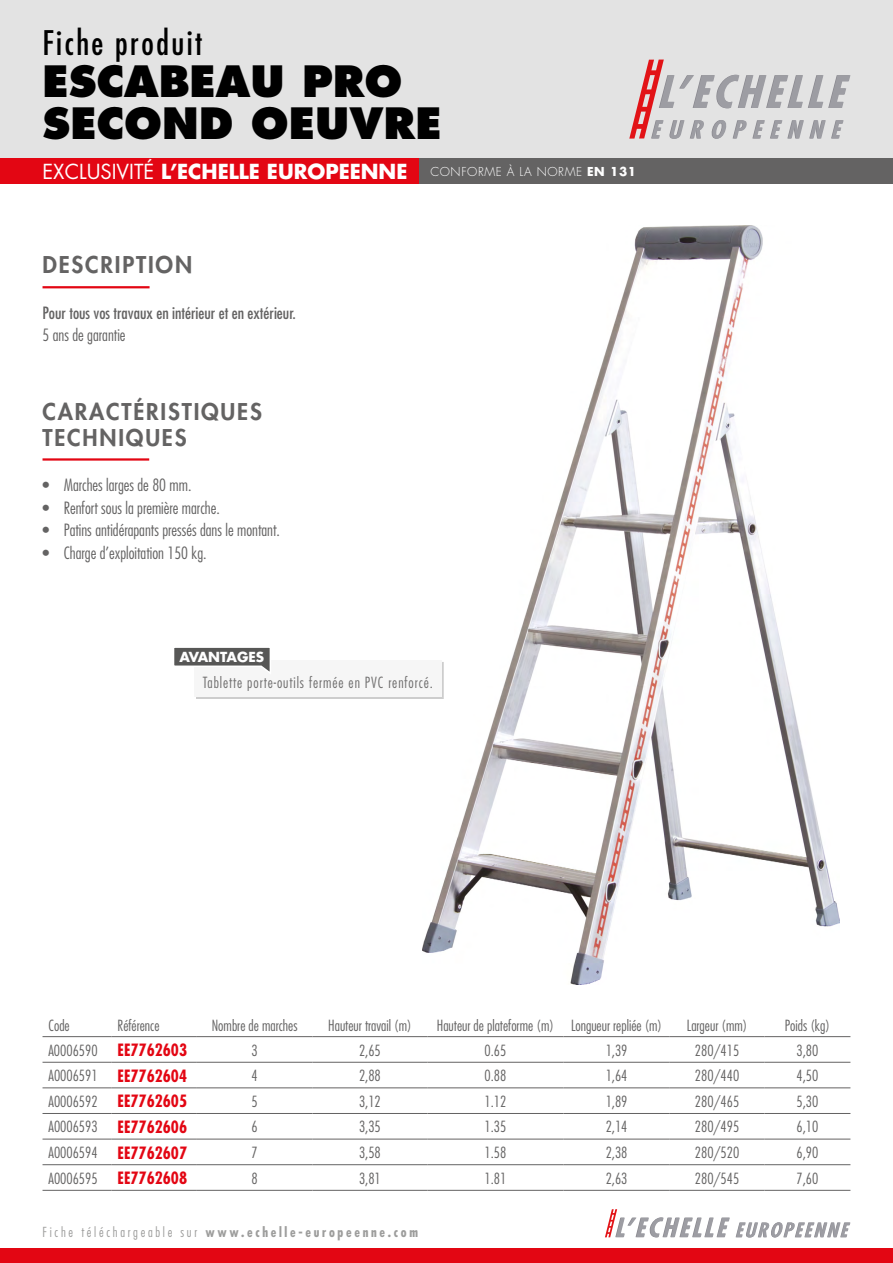
<style>
.page{position:relative;width:893px;height:1263px;background:#fff}
.page>*{position:absolute;margin:0;border:0;box-sizing:border-box;transform-origin:0 0}
.t1{font:800 42px/42px "Futura Std";color:#000}
.t2{font:condensed 33px "Futura Std";letter-spacing:.075em;color:#000}
.t3{font:800 22.5px/25.5px "Futura Std";letter-spacing:.08em;color:#646363}
.t4{font:700 20.1px "Futura Std";color:#fff}
.t5{font:300 condensed 16.5px "Futura Std";color:#646363}
.t6{font:700 condensed 16.5px "Futura Std";color:#e30613}
.t7{font:condensed 16.5px "Futura Std";color:#646363}
.t8{font:300 condensed 15px "Futura Std";color:#646363}
.t9{font:300 condensed 15px "Futura Std";letter-spacing:.06em;color:#706f6f}
.t10{font:700 condensed 13.5px "Futura Std";letter-spacing:.2em;color:#9d9d9c}
.t11{font:300 condensed 13.5px "Futura Std";letter-spacing:.2em;color:#9d9d9c}
.t12{font:700 13.5px "Futura Std";color:#fff}
.t13{font:300 12px "Futura Std";letter-spacing:.05em;color:#fff}
.s1{font-weight:400}
.s2{font-weight:700}
</style>
<div class="page">
<img style="left:422px;top:225px;width:417px;height:759px">
<hr style="left:43px;top:458px;width:106px;height:3px;background:#e30613">
<hr style="left:43px;top:286px;width:107px;height:2px;background:#e30613">
<div style="left:196px;top:662px;width:248px;height:37px;background:#000;opacity:.2"></div>
<div style="left:194px;top:660px;width:248px;height:36px;background:#f6f6f6"></div>
<svg style="left:174px;top:647px;width:96px;height:25px"></svg>
<hr style="left:43px;top:1062px;width:69px;height:1px;background:#646363">
<hr style="left:112px;top:1062px;width:85px;height:1px;background:#646363">
<hr style="left:197px;top:1062px;width:116px;height:1px;background:#646363">
<hr style="left:313px;top:1062px;width:114px;height:1px;background:#646363">
<hr style="left:427px;top:1062px;width:136px;height:1px;background:#646363">
<hr style="left:563px;top:1062px;width:107px;height:1px;background:#646363">
<hr style="left:670px;top:1062px;width:94px;height:1px;background:#646363">
<hr style="left:764px;top:1062px;width:86px;height:1px;background:#646363">
<hr style="left:43px;top:1087px;width:69px;height:1px;background:#646363">
<hr style="left:112px;top:1087px;width:85px;height:1px;background:#646363">
<hr style="left:197px;top:1087px;width:116px;height:1px;background:#646363">
<hr style="left:313px;top:1087px;width:114px;height:1px;background:#646363">
<hr style="left:427px;top:1087px;width:136px;height:1px;background:#646363">
<hr style="left:563px;top:1087px;width:107px;height:1px;background:#646363">
<hr style="left:670px;top:1087px;width:94px;height:1px;background:#646363">
<hr style="left:764px;top:1087px;width:86px;height:1px;background:#646363">
<hr style="left:43px;top:1113px;width:69px;height:1px;background:#646363">
<hr style="left:112px;top:1113px;width:85px;height:1px;background:#646363">
<hr style="left:197px;top:1113px;width:116px;height:1px;background:#646363">
<hr style="left:313px;top:1113px;width:114px;height:1px;background:#646363">
<hr style="left:427px;top:1113px;width:136px;height:1px;background:#646363">
<hr style="left:563px;top:1113px;width:107px;height:1px;background:#646363">
<hr style="left:670px;top:1113px;width:94px;height:1px;background:#646363">
<hr style="left:764px;top:1113px;width:86px;height:1px;background:#646363">
<hr style="left:43px;top:1139px;width:69px;height:1px;background:#646363">
<hr style="left:112px;top:1139px;width:85px;height:1px;background:#646363">
<hr style="left:197px;top:1139px;width:116px;height:1px;background:#646363">
<hr style="left:313px;top:1139px;width:114px;height:1px;background:#646363">
<hr style="left:427px;top:1139px;width:136px;height:1px;background:#646363">
<hr style="left:563px;top:1139px;width:107px;height:1px;background:#646363">
<hr style="left:670px;top:1139px;width:94px;height:1px;background:#646363">
<hr style="left:764px;top:1139px;width:86px;height:1px;background:#646363">
<hr style="left:43px;top:1164px;width:69px;height:1px;background:#646363">
<hr style="left:112px;top:1164px;width:85px;height:1px;background:#646363">
<hr style="left:197px;top:1164px;width:116px;height:1px;background:#646363">
<hr style="left:313px;top:1164px;width:114px;height:1px;background:#646363">
<hr style="left:427px;top:1164px;width:136px;height:1px;background:#646363">
<hr style="left:563px;top:1164px;width:107px;height:1px;background:#646363">
<hr style="left:670px;top:1164px;width:94px;height:1px;background:#646363">
<hr style="left:764px;top:1164px;width:86px;height:1px;background:#646363">
<hr style="left:43px;top:1190px;width:69px;height:1px;background:#646363">
<hr style="left:112px;top:1190px;width:85px;height:1px;background:#646363">
<hr style="left:197px;top:1190px;width:116px;height:1px;background:#646363">
<hr style="left:313px;top:1190px;width:114px;height:1px;background:#646363">
<hr style="left:427px;top:1190px;width:136px;height:1px;background:#646363">
<hr style="left:563px;top:1190px;width:107px;height:1px;background:#646363">
<hr style="left:670px;top:1190px;width:94px;height:1px;background:#646363">
<hr style="left:764px;top:1190px;width:86px;height:1px;background:#646363">
<hr style="left:43px;top:1036px;width:69px;height:1px;background:#646363">
<hr style="left:112px;top:1036px;width:85px;height:1px;background:#646363">
<hr style="left:197px;top:1036px;width:116px;height:1px;background:#646363">
<hr style="left:313px;top:1036px;width:114px;height:1px;background:#646363">
<hr style="left:427px;top:1036px;width:136px;height:1px;background:#646363">
<hr style="left:563px;top:1036px;width:107px;height:1px;background:#646363">
<hr style="left:670px;top:1036px;width:94px;height:1px;background:#646363">
<hr style="left:764px;top:1036px;width:86px;height:1px;background:#646363">
<div style="left:0;top:0;width:893px;height:171px;background:#e3e3e3"></div>
<div style="left:0;top:1249px;width:893px;height:14px;background:#e30613"></div>
<svg style="left:605px;top:1209px;width:245px;height:28px"></svg>
<svg style="left:629px;top:60px;width:221px;height:79px"></svg>
<div style="left:0;top:158px;width:422px;height:26px;background:#e30613"></div>
<div style="left:419px;top:158px;width:474px;height:26px;background:#646363"></div>
<h2 class="t2" style="left:43px;top:23px;width:161px">Fiche produit</h2>
<h1 class="t1" style="left:43px;top:60px;width:400px">ESCABEAU PRO<br>SECOND OEUVRE</h1>
<h3 class="t4" style="left:43px;top:158px;width:366px"><span class="s1">EXCLUSIVITÉ</span> ’L ECHELLE EUROPEENNE</h3>
<p class="t13" style="left:430px;top:164px;width:207px">CONFORME À LA NORME <span class="s2">EN 131</span></p>
<h3 class="t3" style="left:43px;top:252px;width:151px">DESCRIPTION</h3>
<p class="t7" style="left:43px;top:303px;width:255px">Pour tous vos travaux en intérieur enet extérieur.</p>
<p class="t5" style="left:43px;top:325px;width:85px">5 ans de garantie</p>
<h3 class="t3" style="left:43px;top:399px;width:221px">CARACTÉRISTIQUES<br>TECHNIQUES</h3>
<p class="t5" style="left:64px;top:475px;width:129px">Marches larges de 80 mm.</p>
<p class="t5" style="left:43px;top:475px;width:8px">•</p>
<p class="t5" style="left:43px;top:498px;width:8px">•</p>
<p class="t5" style="left:64px;top:498px;width:158px">Renfort sous la première marche.</p>
<p class="t5" style="left:43px;top:520px;width:8px">•</p>
<p class="t5" style="left:64px;top:520px;width:218px">Patins antidérapants pressés dans le montant.</p>
<p class="t5" style="left:43px;top:543px;width:8px">•</p>
<p class="t5" style="left:64px;top:543px;width:144px">Charge ’d exploitation 150 kg.</p>
<p class="t12" style="left:180px;top:648px;width:86px">AVANTAGES</p>
<p class="t9" style="left:203px;top:673px;width:232px">Tablette porte-outils fermée en PVC renforcé.</p>
<p class="t8" style="left:49px;top:1016px;width:23px">Code</p>
<p class="t8" style="left:118px;top:1016px;width:43px">Référence</p>
<p class="t8" style="left:212px;top:1016px;width:87px">Nombre de marches</p>
<p class="t8" style="left:328px;top:1016px;width:85px">Hauteur travail )m(</p>
<p class="t8" style="left:437px;top:1016px;width:118px">Hauteur de plateforme )m(</p>
<p class="t8" style="left:571px;top:1016px;width:93px">Longueur repliée )m(</p>
<p class="t8" style="left:687px;top:1016px;width:62px">Largeur (mm)</p>
<p class="t8" style="left:785px;top:1016px;width:47px">Poids (kg(</p>
<p class="t8" style="left:49px;top:1041px;width:51px">A0006590</p>
<p class="t6" style="left:118px;top:1040px;width:71px">EE7762603</p>
<p class="t8" style="left:252px;top:1041px;width:8px">3</p>
<p class="t8" style="left:359px;top:1041px;width:23px">2,65</p>
<p class="t8" style="left:484px;top:1041px;width:23px">0.65</p>
<p class="t8" style="left:606px;top:1041px;width:23px">1,39</p>
<p class="t8" style="left:695px;top:1041px;width:46px">280/415</p>
<p class="t8" style="left:797px;top:1041px;width:23px">3,80</p>
<p class="t8" style="left:49px;top:1067px;width:51px">A0006591</p>
<p class="t6" style="left:118px;top:1065px;width:71px">EE7762604</p>
<p class="t8" style="left:252px;top:1067px;width:8px">4</p>
<p class="t8" style="left:359px;top:1067px;width:23px">2,88</p>
<p class="t8" style="left:484px;top:1067px;width:23px">0.88</p>
<p class="t8" style="left:606px;top:1067px;width:23px">1,64</p>
<p class="t8" style="left:695px;top:1067px;width:46px">280/440</p>
<p class="t8" style="left:797px;top:1067px;width:23px">4,50</p>
<p class="t8" style="left:49px;top:1092px;width:51px">A0006592</p>
<p class="t6" style="left:118px;top:1091px;width:71px">EE7762605</p>
<p class="t8" style="left:252px;top:1092px;width:8px">5</p>
<p class="t8" style="left:359px;top:1092px;width:23px">3,12</p>
<p class="t8" style="left:484px;top:1092px;width:23px">1.12</p>
<p class="t8" style="left:606px;top:1092px;width:23px">1,89</p>
<p class="t8" style="left:695px;top:1092px;width:46px">280/465</p>
<p class="t8" style="left:797px;top:1092px;width:23px">5,30</p>
<p class="t8" style="left:49px;top:1118px;width:51px">A0006593</p>
<p class="t6" style="left:118px;top:1117px;width:71px">EE7762606</p>
<p class="t8" style="left:252px;top:1118px;width:8px">6</p>
<p class="t8" style="left:359px;top:1118px;width:23px">3,35</p>
<p class="t8" style="left:484px;top:1118px;width:23px">1.35</p>
<p class="t8" style="left:606px;top:1118px;width:23px">2,14</p>
<p class="t8" style="left:695px;top:1118px;width:46px">280/495</p>
<p class="t8" style="left:797px;top:1118px;width:23px">6,10</p>
<p class="t8" style="left:49px;top:1144px;width:51px">A0006594</p>
<p class="t6" style="left:118px;top:1142px;width:71px">EE7762607</p>
<p class="t8" style="left:252px;top:1144px;width:8px">7</p>
<p class="t8" style="left:359px;top:1144px;width:23px">3,58</p>
<p class="t8" style="left:484px;top:1144px;width:23px">1.58</p>
<p class="t8" style="left:606px;top:1144px;width:23px">2,38</p>
<p class="t8" style="left:695px;top:1144px;width:46px">280/520</p>
<p class="t8" style="left:797px;top:1144px;width:23px">6,90</p>
<p class="t8" style="left:49px;top:1169px;width:51px">A0006595</p>
<p class="t6" style="left:118px;top:1168px;width:71px">EE7762608</p>
<p class="t8" style="left:252px;top:1169px;width:8px">8</p>
<p class="t8" style="left:359px;top:1169px;width:23px">3,81</p>
<p class="t8" style="left:484px;top:1169px;width:23px">1.81</p>
<p class="t8" style="left:606px;top:1169px;width:23px">2,63</p>
<p class="t8" style="left:695px;top:1169px;width:46px">280/545</p>
<p class="t8" style="left:797px;top:1169px;width:23px">7,60</p>
<p class="t11" style="left:43px;top:1224px;width:32px">Fiche</p>
<p class="t11" style="left:81px;top:1224px;width:92px">téléchargeable</p>
<p class="t11" style="left:181px;top:1224px;width:18px">sur</p>
<p class="t10" style="left:205px;top:1224px;width:214px">www.echelle-europeenne.com</p>
</div>
